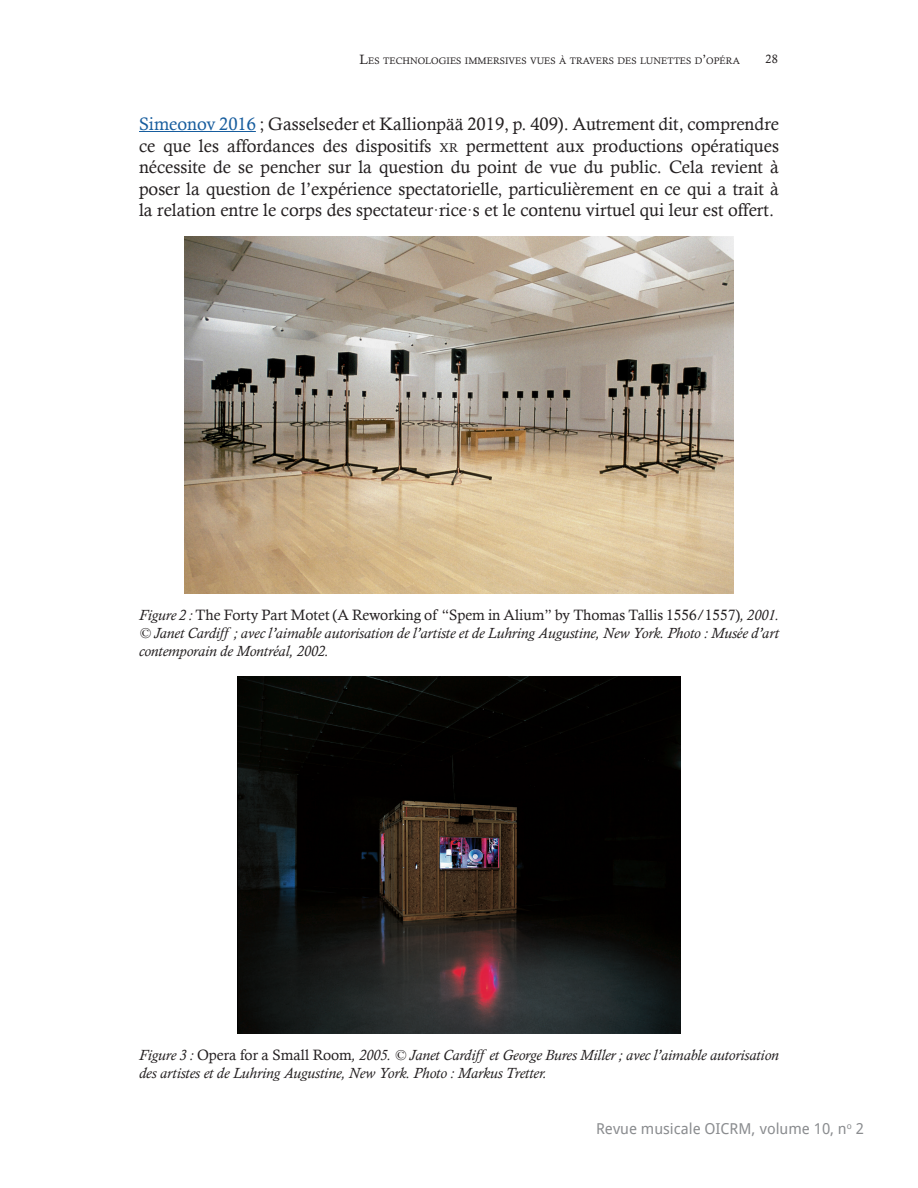
<style>
.page{position:relative;width:918px;height:1188px;background:#fff}
.page>*{position:absolute;margin:0;border:0;box-sizing:border-box;transform-origin:0 0}
.Texte_paragraphe_RMO{font:18px/21.6px "Calisto";color:#231f20;text-align:justify}
.Légende_RMO{font:italic 15px/18px "Calisto";color:#231f20;text-align:justify}
.t1{font:15px "Droid Sans";color:#8a8c8f}
.t2{font:12px "Calisto";color:#231f20}
.t3{font:9.45px "Calisto";color:#231f20}
.s1{font-size:13.5px}
.s2{color:#175d9e}
.s3{font-size:12.6px}
.s4{font-family:"Times New Roman"}
.s5{font-style:normal}
</style>
<div class="page">
<hr style="left:139px;top:131px;width:117px;height:1px;background:#175d9e">
<img style="left:185px;top:237px;width:548px;height:357px">
<img style="left:237px;top:676px;width:444px;height:357px">
<p class="t3" style="left:359px;top:55px;width:382px"><span class="s1">L</span>ES TECHNOLOGIES IMMERSIVES VUES À TRAVERS DES LUNETTES D<span class="s1">’</span>OPÉRA</p>
<p class="t2" style="left:766px;top:52px;width:14px">28</p>
<p class="Texte_paragraphe_RMO" style="left:139px;top:113px;width:641px"><span class="s2">Simeonov 2016</span> ; Gasselseder et Kallionpää 2019, p. 409). Autrement dit, comprendre ce que les affordances des dispositifs <span class="s3">XR</span> permettent aux productions opératiques nécessite de se pencher sur la question du point de vue du public. Cela revient à poser la question de l’expérience spectatorielle, particulièrement en ce qui a trait à la relation entre le corps des spectateur<span class="s4">·</span>rice<span class="s4">·</span>s et le contenu virtuel qui leur est offert.</p>
<p class="Légende_RMO" style="left:139px;top:606px;width:641px">Figure 2 : <span class="s5">The Forty Part Motet (A Reworking of “Spem in Alium” by Thomas Tallis 1556/1557)</span>, 2001. © Janet Cardiff ; avec l’aimable autorisation de l’artiste et de Luhring Augustine, New York. Photo : Musée d’art contemporain de Montréal, 2002.</p>
<p class="Légende_RMO" style="left:139px;top:1046px;width:641px">Figure 3 : <span class="s5">Opera for a Small Room</span>, 2005. © Janet Cardiff et George Bures Miller ; avec l’aimable autorisation des artistes et de Luhring Augustine, New York. Photo : Markus Tretter.</p>
<p class="t1" style="left:596px;top:1118px;width:269px">Revue musicale OICRM, volume 10, n<sup>o</sup> 2</p>
</div>
